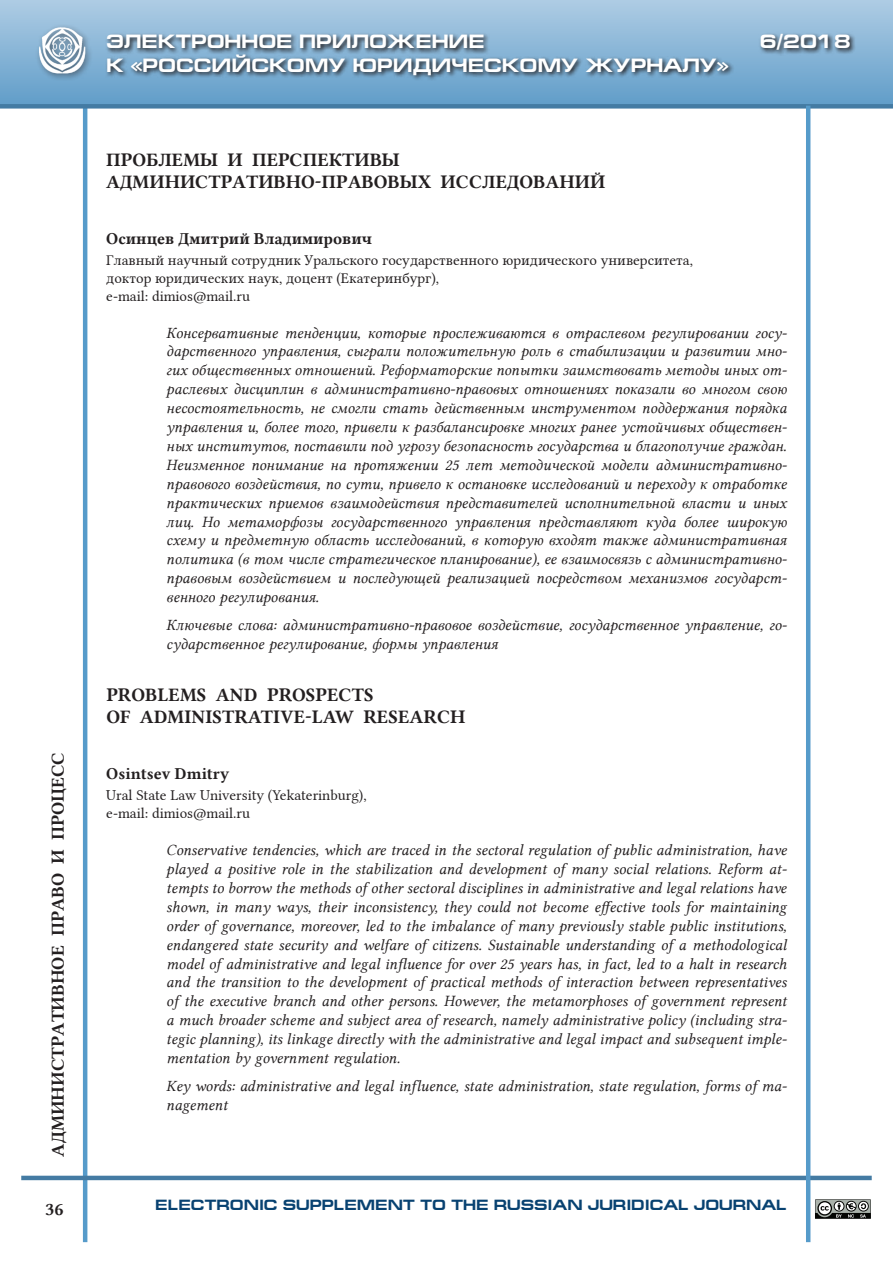
<style>
.page{position:relative;width:893px;height:1263px;background:#fff}
.page>*{position:absolute;margin:0;border:0;box-sizing:border-box;transform-origin:0 0}
.t1{font:700 19.5px "Europe Ext";color:#fff}
.Э-РЮЖ__Название{font:18.75px/22.2px "Lin Libertine B";color:#231f20}
.t2{font:18px "Lin Libertine B";color:#231f20}
.Э-РЮЖ__имя_автора{font:16.5px "Lin Libertine B";color:#231f20}
.Э-РЮЖ__Аннотация{font:15.75px/18.9px "Lin Libertine I";color:#231f20;text-align:justify}
.Э-РЮЖ__Ключевые_слов{font:15.75px/18.9px "Lin Libertine I";color:#231f20}
.Э-РЮЖ__должность_авт{font:15px/18px "Lin Libertine";color:#231f20}
.t3{font:700 15px "Europe Ext";color:#084271}
</style>
<div class="page">
<div style="left:0;top:0;width:893px;height:106px;background:linear-gradient(to bottom,#aecce4,#619dc9)"></div>
<hr style="left:83px;top:106px;width:4px;height:1136px;background:#569bca">
<hr style="left:21px;top:1176px;width:851px;height:4px;background:#447ba3">
<div style="left:0;top:104px;width:893px;height:5px;background:#447ba3"></div>
<div style="left:35px;top:24px;width:58px;height:58px;background:#231f20;opacity:.63"></div>
<img style="left:39px;top:27px;width:49px;height:48px">
<svg style="left:105px;top:31px;width:751px;height:50px;background:#7196b2"></svg>
<hr style="left:806px;top:106px;width:4px;height:1136px;background:#569bca">
<svg style="left:815px;top:1199px;width:56px;height:20px"></svg>
<p class="t2" style="left:46px;top:1157px;width:406px;rotate:-90deg">АДМИНИСТРАТИВНОЕ ПРАВО И ПРОЦЕСС</p>
<p class="t2" style="left:45px;top:1197px;width:20px">36</p>
<p class="t1" style="left:106px;top:31px;width:380px">ЭЛЕКТРОННОЕ ПРИЛОЖЕНИЕ</p>
<p class="t1" style="left:760px;top:31px;width:92px">6/2018</p>
<p class="t1" style="left:106px;top:54px;width:624px">К «РОССИЙСКОМУ ЮРИДИЧЕСКОМУ ЖУРНАЛУ»</p>
<p class="Э-РЮЖ__Название" style="left:106px;top:148px;width:500px">ПРОБЛЕМЫ И ПЕРСПЕКТИВЫ<br>АДМИНИСТРАТИВНО-ПРАВОВЫХ ИССЛЕДОВАНИЙ</p>
<p class="Э-РЮЖ__имя_автора" style="left:106px;top:227px;width:267px">Осинцев Дмитрий Владимирович</p>
<p class="Э-РЮЖ__должность_авт" style="left:106px;top:249px;width:588px">Главный научный сотрудник Уральского государственного юридического университета, доктор юридических наук, доцент (Екатеринбург),<br>e-mail: dimios@mail.ru</p>
<p class="Э-РЮЖ__Аннотация" style="left:166px;top:323px;width:622px">Консервативные тенденции, которые прослеживаются в отраслевом регулировании госу&shy;дарственного управления, сыграли положительную роль в стабилизации и развитии мно&shy;гих общественных отношений. Реформаторские попытки заимствовать методы иных от&shy;раслевых дисциплин в административно-правовых отношениях показали во многом свою несостоятельность, не смогли стать действенным инструментом поддержания порядка управления и, более того, привели к разбалансировке многих ранее устойчивых обществен&shy;ных институтов, поставили под угрозу безопасность государства и благополучие граждан.<br>Неизменное понимание на протяжении 25 лет методической модели административно&shy;правового воздействия, по сути, привело к остановке исследований и переходу к отработке практических приемов взаимодействия представителей исполнительной власти и иных лиц. Но метаморфозы государственного управления представляют куда более широкую схему и предметную область исследований, в которую входят также административная политика (в том числе стратегическое планирование), ее взаимосвязь с административно&shy;правовым воздействием и последующей реализацией посредством механизмов государст&shy;венного регулирования.</p>
<p class="Э-РЮЖ__Ключевые_слов" style="left:166px;top:616px;width:622px">Ключевые слова: административно-правовое воздействие, государственное управление, го&shy;сударственное регулирование, формы управления</p>
<p class="Э-РЮЖ__Название" style="left:106px;top:684px;width:361px">PROBLEMS AND PROSPECTS<br>OF ADMINISTRATIVE-LAW RESEARCH</p>
<p class="Э-РЮЖ__имя_автора" style="left:106px;top:762px;width:125px">Osintsev Dmitry</p>
<p class="Э-РЮЖ__должность_авт" style="left:106px;top:785px;width:262px">Ural State Law University (Yekaterinburg), e-mail: dimios@mail.ru</p>
<p class="Э-РЮЖ__Аннотация" style="left:166px;top:841px;width:622px">Conservative tendencies, which are traced in the sectoral regulation of public administration, have played a positive role in the stabilization and development of many social relations. Reform at&shy;tempts to borrow the methods of other sectoral disciplines in administrative and legal relations have shown, in many ways, their inconsistency, they could not become effective tools for maintaining order of governance, moreover, led to the imbalance of many previously stable public institutions, endangered state security and welfare of citizens. Sustainable understanding of a methodological model of administrative and legal influence for over 25 years has, in fact, led to a halt in research and the transition to the development of practical methods of interaction between representatives of the executive branch and other persons. However, the metamorphoses of government represent a much broader scheme and subject area of research, namely administrative policy (including stra&shy;tegic planning), its linkage directly with the administrative and legal impact and subsequent imple&shy;mentation by government regulation.</p>
<p class="Э-РЮЖ__Ключевые_слов" style="left:166px;top:1077px;width:621px">Key words: administrative and legal influence, state administration, state regulation, forms of ma&shy;nagement</p>
<p class="t3" style="left:155px;top:1196px;width:633px">ELECTRONIC SUPPLEMENT TO THE RUSSIAN JURIDICAL JOURNAL</p>
</div>
